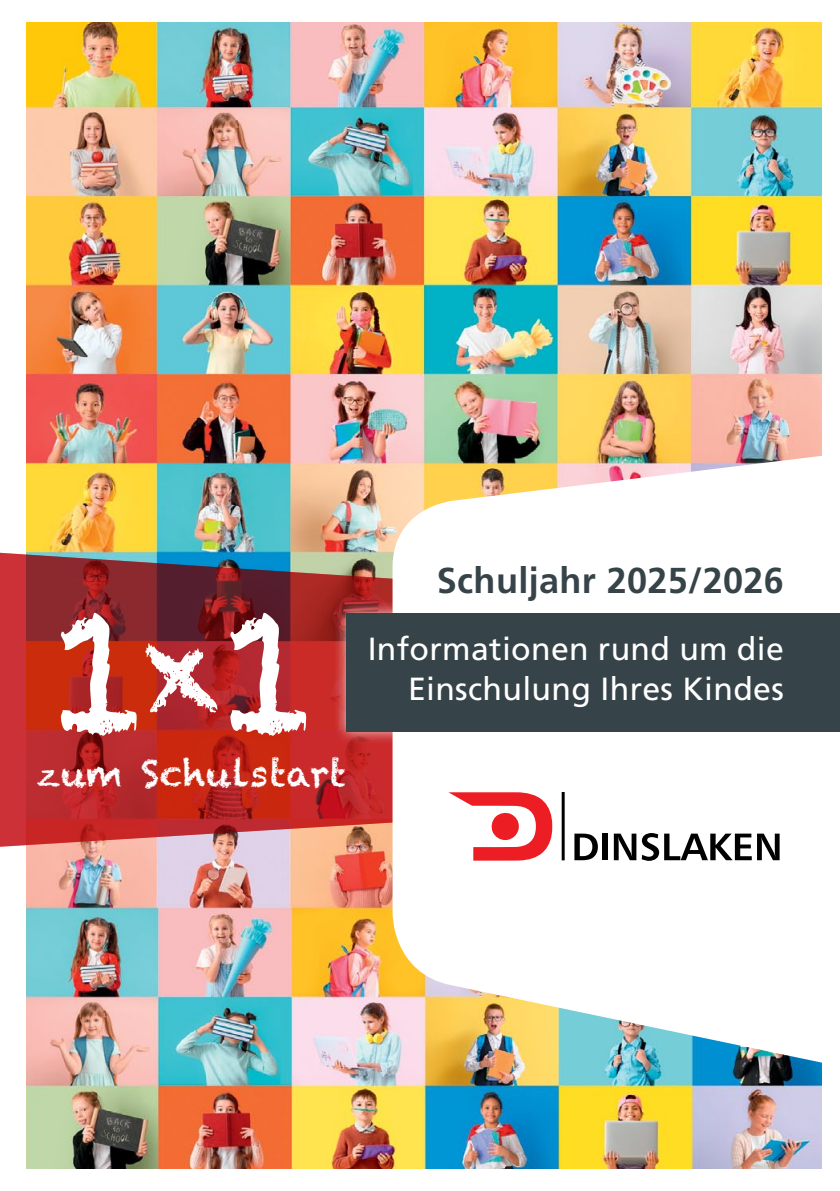
<style>
.page{position:relative;width:840px;height:1191px;background:#fff}
.page>*{position:absolute;margin:0;border:0;box-sizing:border-box;transform-origin:0 0}
.t1{font:170.6px "Chalkduster";color:#fff}
.t2{font:36.4px "Chalkduster";letter-spacing:.01em;color:#fff}
.t3{font:700 36px "Frutiger";letter-spacing:.01em;color:#364348}
.t4{font:32px/40px "Frutiger";letter-spacing:.01em;color:#fff;text-align:right}
.s1{font-size:123.4px}
</style>
<div class="page">
<img style="left:26px;top:23px;width:794px;height:1145px">
<svg style="left:0;top:547px;width:392px;height:342px;background:#b44643"></svg>
<svg style="left:392px;top:437px;width:430px;height:658px"></svg>
<svg style="left:574px;top:833px;width:23px;height:27px"></svg>
<div style="left:602px;top:833px;width:5px;height:27px;background:#000"></div>
<svg style="left:613px;top:833px;width:166px;height:28px"></svg>
<svg style="left:561px;top:792px;width:3px;height:68px"></svg>
<svg style="left:448px;top:792px;width:104px;height:68px"></svg>
<div style="left:333px;top:600px;width:506px;height:144px;background:#fff;opacity:.75"></div>
<div style="left:346px;top:613px;width:493px;height:119px;background:#364348"></div>
<h1 class="t1" style="left:48px;top:574px;width:274px">1<span class="s1">x</span>1</h1>
<p class="t2" style="left:37px;top:752px;width:311px">zum Schulstart</p>
<p class="t3" style="left:436px;top:559px;width:348px">Schuljahr 2025/2026</p>
<p class="t4" style="left:367px;top:628px;width:417px">Informationen rund um die<br>Einschulung Ihres Kindes</p>
</div>
